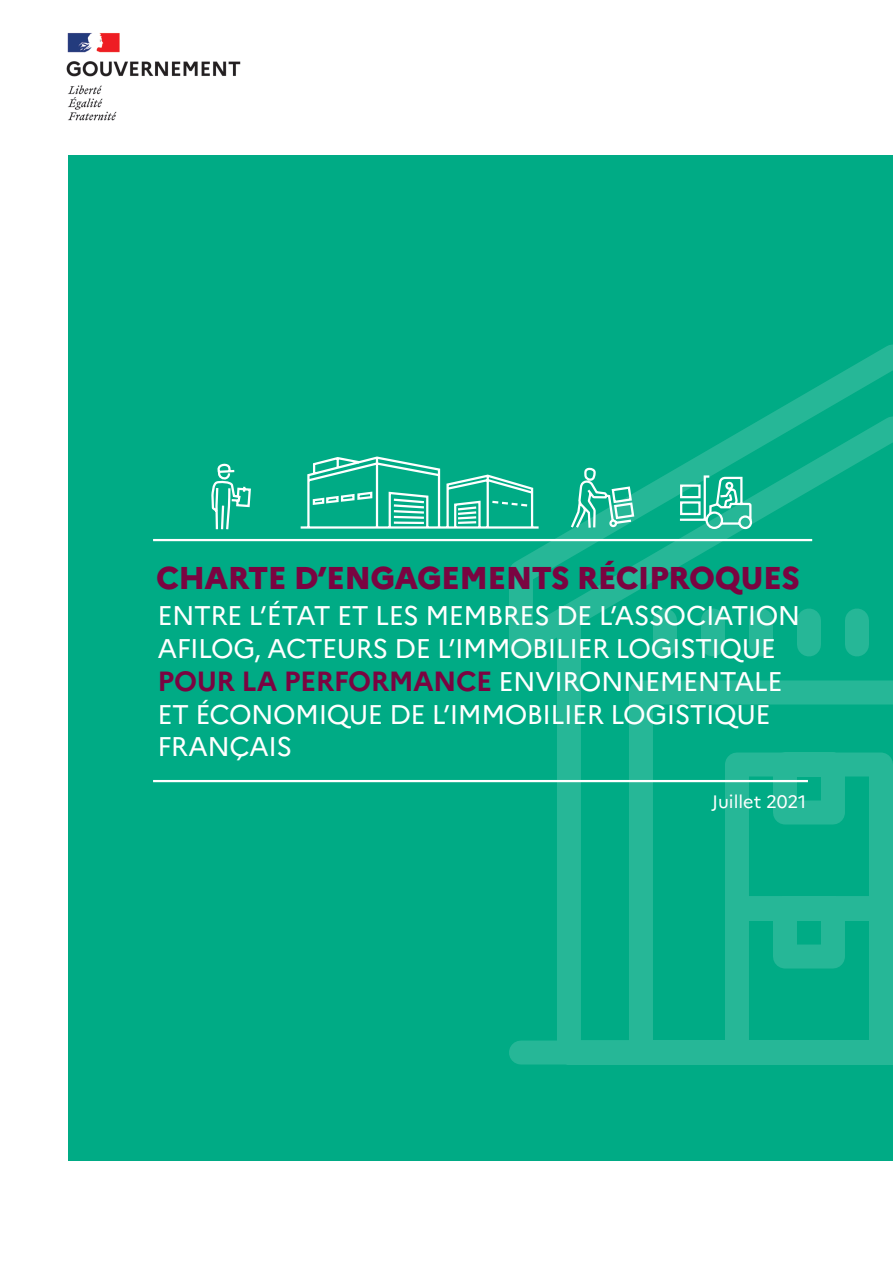
<style>
.page{position:relative;width:893px;height:1263px;background:#fff}
.page>*{position:absolute;margin:0;border:0;box-sizing:border-box;transform-origin:0 0}
.t1{font:800 31.5px "Marianne";letter-spacing:-.02em;color:#7a0441}
.t2{font:700 27.75px "Marianne";letter-spacing:-.02em;color:#7a0441}
.t3{font:27px/32.4px "Marianne";letter-spacing:-.02em;color:#fff}
.t4{font:18px "Marianne";color:#fff}
.s1{font-weight:400;font-size:27px;color:#fff}
</style>
<div class="page">
<div style="left:68px;top:155px;width:825px;height:1006px;background:#00ab85"></div>
<img style="left:66px;top:33px;width:175px;height:88px">
<svg style="left:507px;top:344px;width:386px;height:721px"></svg>
<hr style="left:153px;top:539px;width:659px;height:2px;background:#fff">
<hr style="left:153px;top:780px;width:655px;height:2px;background:#fff">
<svg style="left:678px;top:474px;width:75px;height:56px"></svg>
<svg style="left:569px;top:465px;width:67px;height:65px"></svg>
<svg style="left:300px;top:455px;width:241px;height:75px"></svg>
<svg style="left:210px;top:463px;width:42px;height:79px"></svg>
<p class="t1" style="left:156px;top:554px;width:645px">CHARTE D’ENGAGEMENTS RÉCIPROQUES</p>
<p class="t3" style="left:157px;top:597px;width:645px">ENTRE L’ÉTAT ET LES MEMBRES DE L’ASSOCIATION<br>AFILOG, ACTEURS DE L’IMMOBILIER LOGISTIQUE</p>
<p class="t2" style="left:157px;top:660px;width:627px">POUR LA PERFORMANCE <span class="s1">ENVIRONNEMENTALE</span></p>
<p class="t3" style="left:157px;top:696px;width:615px">ET ÉCONOMIQUE DE L’IMMOBILIER LOGISTIQUE<br>FRANÇAIS</p>
<p class="t4" style="left:712px;top:787px;width:96px">Juillet 2021</p>
</div>
